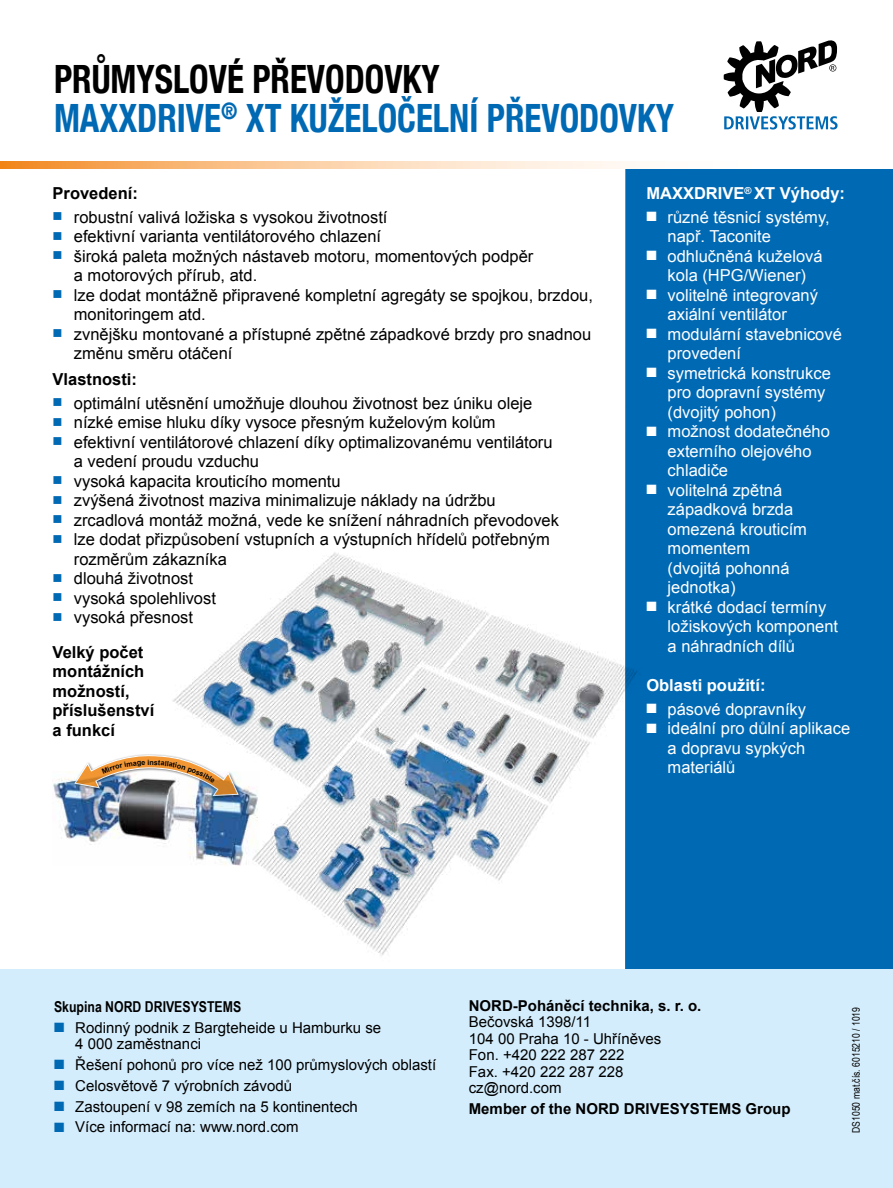
<style>
.page{position:relative;width:893px;height:1188px;background:#fff}
.page>*{position:absolute;margin:0;border:0;box-sizing:border-box;transform-origin:0 0}
.t1{font:700 condensed 39px/39px "Helvetica Neue";color:#0069b4;scale:.9 1}
.t2{font:16.5px/19.5px "Arial";color:#000}
.t3{font:16.5px/19.5px "Arial";color:#fff}
.t4{font:700 16.5px/19.5px "Arial";color:#000}
.t5{font:700 16.5px "Arial";color:#fff}
.t6{font:15px/16.5px "Arial";color:#000}
.t7{font:700 15px "Arial";color:#000}
.t8{font:700 15px "Arial Narrow";color:#000}
.t9{font:10.5px "Arial Narrow";color:#000}
.t10{font:700 7.2px "Arial";color:#000}
.s1{color:#000}
.s2{color:#0069b4}
</style>
<div class="page">
<div style="left:625px;top:169px;width:268px;height:800px;background:#0069b4"></div>
<div style="left:0;top:969px;width:893px;height:219px;background:#d4edfc"></div>
<svg style="left:0;top:162px;width:632px;height:7px"></svg>
<img style="left:53px;top:771px;width:115px;height:74px">
<img style="left:168px;top:549px;width:478px;height:417px">
<div style="left:73px;top:754px;width:169px;height:46px;background:#000;opacity:.75"></div>
<svg style="left:724px;top:40px;width:113px;height:90px"></svg>
<img style="left:74px;top:752px;width:166px;height:45px">
<h1 class="t1" style="left:54px;top:57px;width:691px"><span class="s1">PRŮMYSLOVÉ PŘEVODOVKY<br></span>MAXXDRIVE<sup>®</sup> XT KUŽELOČELNÍ PŘEVODOVKY</h1>
<p class="t4" style="left:53px;top:184px;width:87px">Provedení:</p>
<p class="t2" style="left:53px;top:207px;width:336px"><span class="s2">■</span> robustní valivá ložiska s vysokou životností</p>
<p class="t2" style="left:53px;top:227px;width:330px"><span class="s2">■</span> efektivní varianta ventilátorového chlazení</p>
<p class="t2" style="left:74px;top:246px;width:461px;text-indent:-21px"><span class="s2">■</span> široká paleta možných nástaveb motoru, momentových podpěr a motorových přírub, atd.</p>
<p class="t2" style="left:74px;top:285px;width:521px;text-indent:-21px"><span class="s2">■</span> lze dodat montážně připravené kompletní agregáty se spojkou, brzdou, monitoringem atd.</p>
<p class="t2" style="left:74px;top:324px;width:519px;text-indent:-21px"><span class="s2">■</span> zvnějšku montované a přístupné zpětné západkové brzdy pro snadnou změnu směru otáčení</p>
<p class="t4" style="left:53px;top:370px;width:86px">Vlastnosti:</p>
<p class="t2" style="left:53px;top:393px;width:481px"><span class="s2">■</span> optimální utěsnění umožňuje dlouhou životnost bez úniku oleje</p>
<p class="t2" style="left:53px;top:413px;width:445px"><span class="s2">■</span> nízké emise hluku díky vysoce přesným kuželovým kolům</p>
<p class="t2" style="left:74px;top:432px;width:480px;text-indent:-21px"><span class="s2">■</span> efektivní ventilátorové chlazení díky optimalizovanému ventilátoru a vedení proudu vzduchu</p>
<p class="t2" style="left:53px;top:471px;width:290px"><span class="s2">■</span> vysoká kapacita krouticího momentu</p>
<p class="t2" style="left:53px;top:491px;width:445px"><span class="s2">■</span> zvýšená životnost maziva minimalizuje náklady na údržbu</p>
<p class="t2" style="left:53px;top:510px;width:508px"><span class="s2">■</span> zrcadlová montáž možná, vede ke snížení náhradních převodovek</p>
<p class="t2" style="left:74px;top:530px;width:478px;text-indent:-21px"><span class="s2">■</span> lze dodat přizpůsobení vstupních a výstupních hřídelů potřebným rozměrům zákazníka</p>
<p class="t2" style="left:53px;top:569px;width:142px"><span class="s2">■</span> dlouhá životnost</p>
<p class="t2" style="left:53px;top:588px;width:165px"><span class="s2">■</span> vysoká spolehlivost</p>
<p class="t2" style="left:53px;top:608px;width:142px"><span class="s2">■</span> vysoká přesnost</p>
<p class="t4" style="left:53px;top:643px;width:103px">Velký počet montážních možností, příslušenství a funkcí</p>
<p class="t10" style="left:150px;top:757px;width:6px">n</p>
<p class="t5" style="left:646px;top:182px;width:200px">MAXXDRIVE<sup>®</sup> XT Výhody:</p>
<p class="t3" style="left:668px;top:207px;width:163px;text-indent:-21px">■ různé těsnicí systémy, např. Taconite</p>
<p class="t3" style="left:646px;top:246px;width:178px;text-align:center">■ odhlučněná kuželová kola (HPG/Wiener)</p>
<p class="t3" style="left:668px;top:285px;width:152px;text-indent:-21px">■ volitelně integrovaný axiální ventilátor</p>
<p class="t3" style="left:668px;top:324px;width:176px;text-indent:-21px">■ modulární stavebnicové provedení</p>
<p class="t3" style="left:668px;top:363px;width:165px;text-indent:-21px">■ symetrická konstrukce pro dopravní systémy (dvojitý pohon)</p>
<p class="t3" style="left:668px;top:422px;width:164px;text-indent:-21px">■ možnost dodatečného externího olejového chladiče</p>
<p class="t3" style="left:668px;top:480px;width:141px;text-indent:-21px">■ volitelná zpětná západková brzda omezená krouticím momentem (dvojitá pohonná jednotka)</p>
<p class="t3" style="left:668px;top:597px;width:172px;text-indent:-21px">■ krátké dodací termíny ložiskových komponent a náhradních dílů</p>
<p class="t5" style="left:646px;top:674px;width:121px">Oblasti použití:</p>
<p class="t3" style="left:646px;top:699px;width:161px">■ pásové dopravníky</p>
<p class="t3" style="left:668px;top:719px;width:184px;text-indent:-21px">■ ideální pro důlní aplikace a dopravu sypkých</p>
<p class="t3" style="left:668px;top:758px;width:69px">materiálů</p>
<p class="t8" style="left:54px;top:996px;width:189px">Skupina NORD DRIVESYSTEMS</p>
<p class="t6" style="left:75px;top:1020px;width:307px;text-indent:-21px"><span class="s2">■</span> Rodinný podnik z Bargteheide u Hamburku se<br>4 000 zaměstnanci</p>
<p class="t6" style="left:54px;top:1057px;width:384px"><span class="s2">■</span> Řešení pohonů pro více než 100 průmyslových oblastí</p>
<p class="t6" style="left:54px;top:1078px;width:240px"><span class="s2">■</span> Celosvětově 7 výrobních závodů</p>
<p class="t6" style="left:54px;top:1098px;width:305px"><span class="s2">■</span> Zastoupení v 98 zemích na 5 kontinentech</p>
<p class="t6" style="left:54px;top:1119px;width:246px"><span class="s2">■</span> Více informací na: www.nord.com</p>
<p class="t7" style="left:469px;top:996px;width:234px">NORD-Poháněcí technika, s. r. o.</p>
<p class="t6" style="left:469px;top:1014px;width:194px">Bečovská 1398/11<br>104 00 Praha 10 - Uhříněves<br>Fon. +420 222 287 222<br>Fax. +420 222 287 228 cz@nord.com</p>
<p class="t7" style="left:469px;top:1099px;width:323px">Member of the NORD DRIVESYSTEMS Group</p>
<p class="t9" style="left:848px;top:1133px;width:127px;rotate:-90deg">DS1050 mat.čís. 6015210 / 1019</p>
</div>
